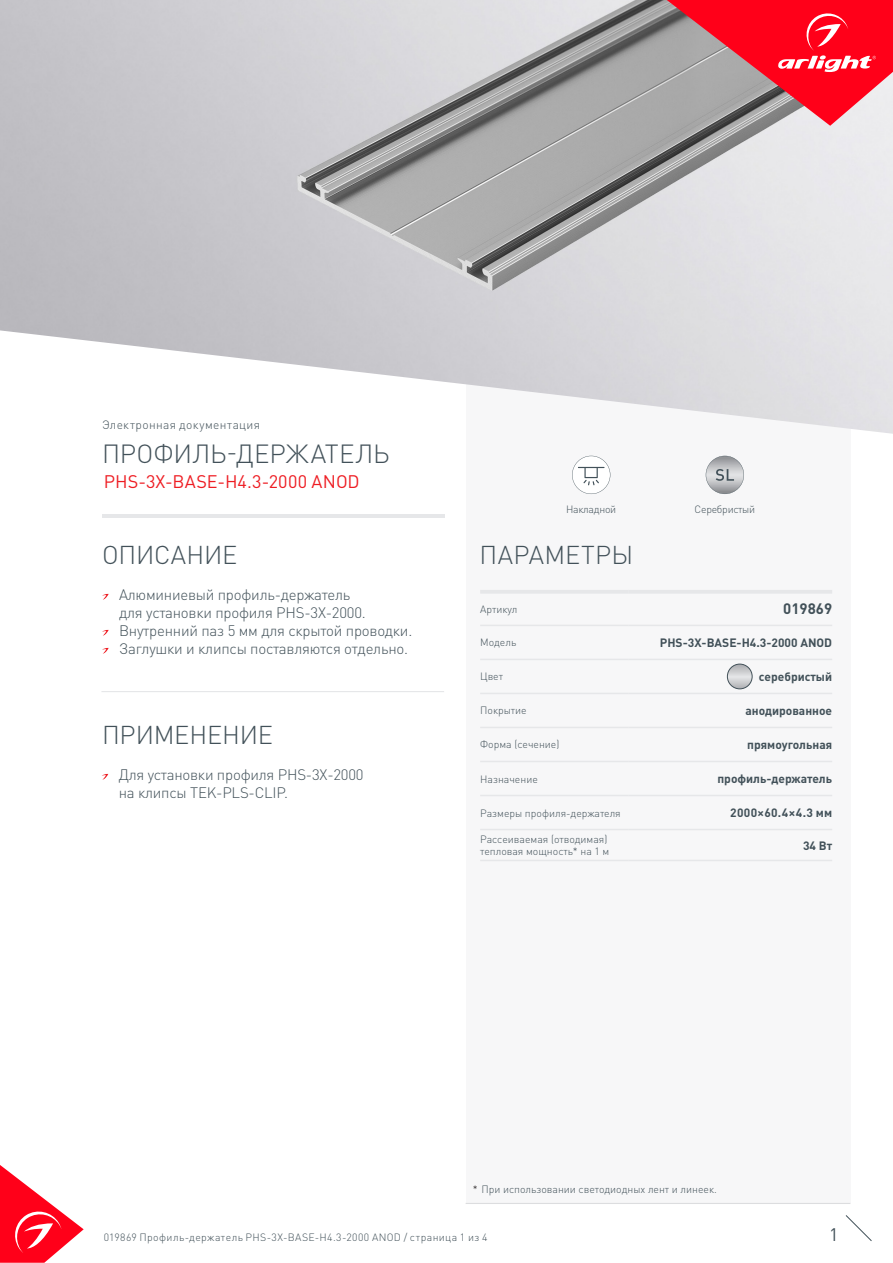
<style>
.page{position:relative;width:893px;height:1263px;background:#fff}
.page>*{position:absolute;margin:0;border:0;box-sizing:border-box;transform-origin:0 0}
.t1{font:300 25.95px "DIN Pro";color:#425159}
.t2{font:300 25.5px "DIN Pro";letter-spacing:-.005em;color:#425159}
.t3{font:300 25.5px "DIN Pro";letter-spacing:.015em;color:#425159}
.t4{font:18px "DIN Pro";letter-spacing:.005em;color:#ee1d23}
.t5{font:18px "DIN Pro";color:#425159}
.t6{font:300 15px/18px "DIN Pro";letter-spacing:-.015em;color:#425159}
.t7{font:700 15px "DIN Pro";color:#425159}
.t8{font:700 12px "DIN Pro";color:#425159}
.t9{font:300 12px "DIN Pro";letter-spacing:.03em;color:#425159}
.t10{font:300 10.5px/12.6px "DIN Pro";color:#425159}
.t11{font:300 10.5px "DIN Pro";letter-spacing:.035em;color:#425159}
.t12{font:300 10.5px "DIN Pro";letter-spacing:-.025em;color:#425159}
.s1{color:#231f20}
</style>
<div class="page">
<svg style="left:0;top:1165px;width:84px;height:98px"></svg>
<svg style="left:845px;top:1215px;width:27px;height:26px"></svg>
<div style="left:466px;top:250px;width:384px;height:953px;background:#f7f7f8"></div>
<img style="left:0;top:0;width:893px;height:434px">
<hr style="left:102px;top:514px;width:342px;height:3px;background:#e6e7e9">
<svg style="left:102px;top:594px;width:7px;height:6px"></svg>
<svg style="left:102px;top:630px;width:7px;height:6px"></svg>
<svg style="left:102px;top:648px;width:7px;height:6px"></svg>
<svg style="left:102px;top:774px;width:6px;height:6px"></svg>
<hr style="left:101px;top:691px;width:343px;height:1px;background:#e6e7e9">
<hr style="left:480px;top:590px;width:148px;height:4px;background:#e6e7e9">
<hr style="left:628px;top:590px;width:204px;height:4px;background:#e6e7e9">
<hr style="left:480px;top:625px;width:148px;height:1px;background:#e6e7e9">
<hr style="left:628px;top:625px;width:204px;height:1px;background:#e6e7e9">
<hr style="left:480px;top:659px;width:148px;height:1px;background:#e6e7e9">
<hr style="left:628px;top:659px;width:204px;height:1px;background:#e6e7e9">
<hr style="left:480px;top:693px;width:148px;height:1px;background:#e6e7e9">
<hr style="left:628px;top:693px;width:204px;height:1px;background:#e6e7e9">
<hr style="left:480px;top:727px;width:148px;height:1px;background:#e6e7e9">
<hr style="left:628px;top:727px;width:204px;height:1px;background:#e6e7e9">
<hr style="left:480px;top:761px;width:148px;height:1px;background:#e6e7e9">
<hr style="left:628px;top:761px;width:204px;height:1px;background:#e6e7e9">
<hr style="left:480px;top:795px;width:148px;height:1px;background:#e6e7e9">
<hr style="left:628px;top:795px;width:204px;height:1px;background:#e6e7e9">
<hr style="left:480px;top:829px;width:148px;height:1px;background:#e6e7e9">
<hr style="left:628px;top:829px;width:204px;height:1px;background:#e6e7e9">
<hr style="left:480px;top:860px;width:148px;height:1px;background:#e6e7e9">
<hr style="left:628px;top:860px;width:204px;height:1px;background:#e6e7e9">
<svg style="left:667px;top:0;width:226px;height:126px;background:#dc515f"></svg>
<svg style="left:727px;top:664px;width:25px;height:25px"></svg>
<div style="left:727px;top:664px;width:25px;height:25px;border:1px solid #425159;border-radius:50%"></div>
<svg style="left:706px;top:456px;width:38px;height:38px"></svg>
<hr style="left:466px;top:1203px;width:384px;height:1px;background:#dcdddf">
<svg style="left:572px;top:456px;width:38px;height:38px"></svg>
<p class="t9" style="left:102px;top:417px;width:160px">Электронная документация</p>
<p class="t1" style="left:102px;top:436px;width:289px">ПРОФИЛЬ-ДЕРЖАТЕЛЬ</p>
<p class="t4" style="left:104px;top:470px;width:257px">PHS-3X-BASE-H4.3-2000 ANOD</p>
<p class="t12" style="left:566px;top:502px;width:52px">Накладной</p>
<p class="t12" style="left:695px;top:502px;width:62px">Серебристый</p>
<p class="t2" style="left:102px;top:537px;width:137px">ОПИСАНИЕ</p>
<p class="t3" style="left:479px;top:537px;width:155px">ПАРАМЕТРЫ</p>
<p class="t6" style="left:119px;top:584px;width:248px">Алюминиевый профиль-держатель для установки профиля PHS-3X-2000.</p>
<p class="t6" style="left:119px;top:620px;width:295px">Внутренний паз 5 мм для скрытой проводки.</p>
<p class="t6" style="left:119px;top:638px;width:291px">Заглушки и клипсы поставляются отдельно.</p>
<p class="t10" style="left:480px;top:602px;width:39px">Артикул</p>
<p class="t7" style="left:783px;top:599px;width:50px">019869</p>
<p class="t10" style="left:480px;top:636px;width:38px">Модель</p>
<p class="t8" style="left:660px;top:634px;width:174px">PHS-3X-BASE-H4.3-2000 ANOD</p>
<p class="t10" style="left:480px;top:670px;width:24px">Цвет</p>
<p class="t8" style="left:759px;top:668px;width:75px">серебристый</p>
<p class="t10" style="left:480px;top:704px;width:48px">Покрытие</p>
<p class="t8" style="left:745px;top:702px;width:88px">анодированное</p>
<p class="t10" style="left:480px;top:738px;width:81px">Форма (сечение)</p>
<p class="t8" style="left:747px;top:736px;width:86px">прямоугольная</p>
<p class="t10" style="left:480px;top:772px;width:59px">Назначение</p>
<p class="t8" style="left:717px;top:770px;width:116px">профиль-держатель</p>
<p class="t10" style="left:480px;top:806px;width:142px">Размеры профиля-держателя</p>
<p class="t8" style="left:730px;top:805px;width:103px">2000×60.4×4.3 мм</p>
<p class="t10" style="left:480px;top:832px;width:131px">Рассеиваемая (отводимая) тепловая мощность* на 1 м</p>
<p class="t8" style="left:803px;top:837px;width:31px">34 Вт</p>
<p class="t2" style="left:102px;top:717px;width:172px">ПРИМЕНЕНИЕ</p>
<p class="t6" style="left:119px;top:764px;width:246px">Для установки профиля PHS-3X-2000 на клипсы TEK-PLS-CLIP.</p>
<p class="t10" style="left:473px;top:1183px;width:246px"><span class="s1">*</span> При использовании светодиодных лент и линеек.</p>
<p class="t11" style="left:104px;top:1230px;width:385px">019869 Профиль-держатель PHS-3X-BASE-H4.3-2000 ANOD / страница 1 из 4</p>
<p class="t5" style="left:829px;top:1222px;width:11px">1</p>
</div>
